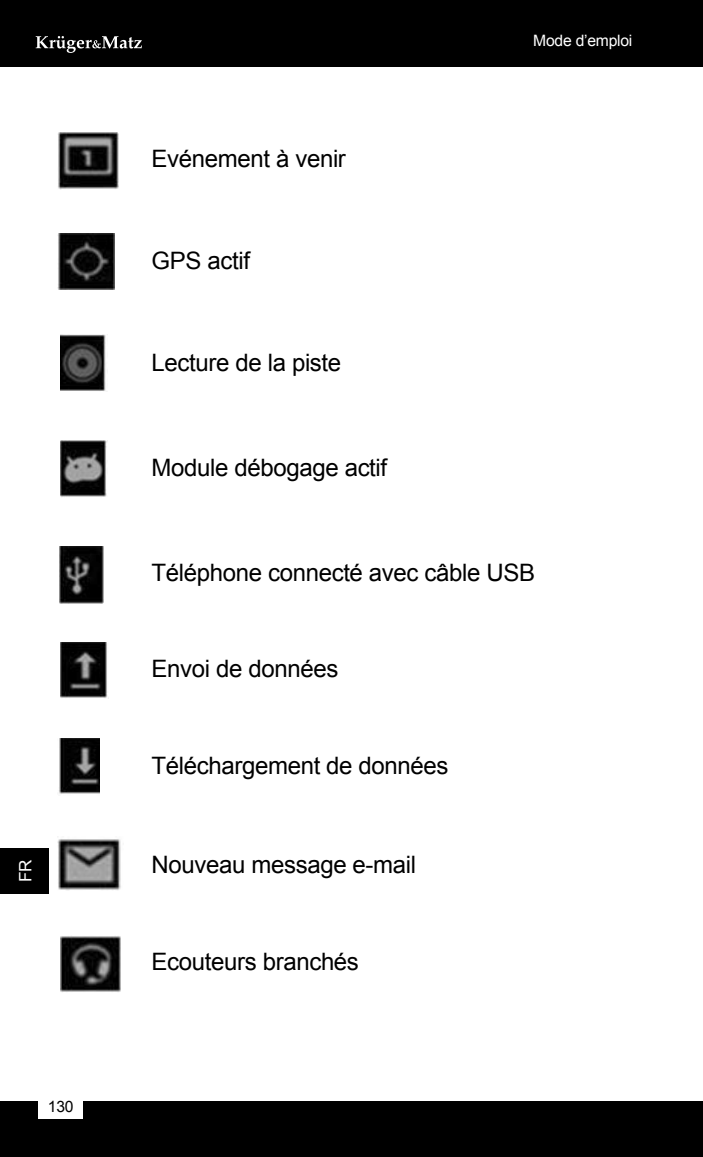
<style>
.page{position:relative;width:703px;height:1157px;background:#fff}
.page>*{position:absolute;margin:0;border:0;box-sizing:border-box;transform-origin:0 0}
.t1{font:24px "Arial";letter-spacing:-.015em;color:#000}
.t2{font:17.2px "Arial";color:#fff}
.t3{font:15.6px "Arial";letter-spacing:-.015em;color:#fff}
.t4{font:15.6px "Arial";color:#000}
</style>
<div class="page">
<div style="left:0;top:0;width:703px;height:67px;background:#000"></div>
<svg style="left:36px;top:36px;width:106px;height:17px"></svg>
<div style="left:0;top:1101px;width:703px;height:56px;background:#000"></div>
<div style="left:39px;top:1095px;width:44px;height:24px;background:#fff"></div>
<div style="left:0;top:848px;width:48px;height:45px;background:#000"></div>
<img style="left:60px;top:546px;width:44px;height:57px">
<img style="left:60px;top:642px;width:48px;height:56px">
<img style="left:59px;top:738px;width:41px;height:56px">
<img style="left:57px;top:839px;width:64px;height:51px">
<img style="left:60px;top:936px;width:61px;height:56px">
<img style="left:58px;top:132px;width:60px;height:57px">
<img style="left:57px;top:233px;width:57px;height:57px">
<img style="left:60px;top:335px;width:46px;height:56px">
<img style="left:60px;top:440px;width:47px;height:57px">
<p class="t2" style="left:14px;top:882px;width:24px;rotate:-90deg">FR</p>
<p class="t4" style="left:48px;top:1096px;width:27px">130</p>
<p class="t1" style="left:152px;top:143px;width:196px">Evénement à venir</p>
<p class="t1" style="left:152px;top:245px;width:100px">GPS actif</p>
<p class="t1" style="left:152px;top:347px;width:191px">Lecture de la piste</p>
<p class="t1" style="left:152px;top:452px;width:237px">Module débogage actif</p>
<p class="t3" style="left:533px;top:30px;width:101px">Mode d’emploi</p>
<p class="t1" style="left:152px;top:557px;width:385px">Téléphone connecté avec câble USB</p>
<p class="t1" style="left:152px;top:653px;width:188px">Envoi de données</p>
<p class="t1" style="left:152px;top:749px;width:298px">Téléchargement de données</p>
<p class="t1" style="left:152px;top:849px;width:266px">Nouveau message e-mail</p>
<p class="t1" style="left:152px;top:945px;width:209px">Ecouteurs branchés</p>
</div>
